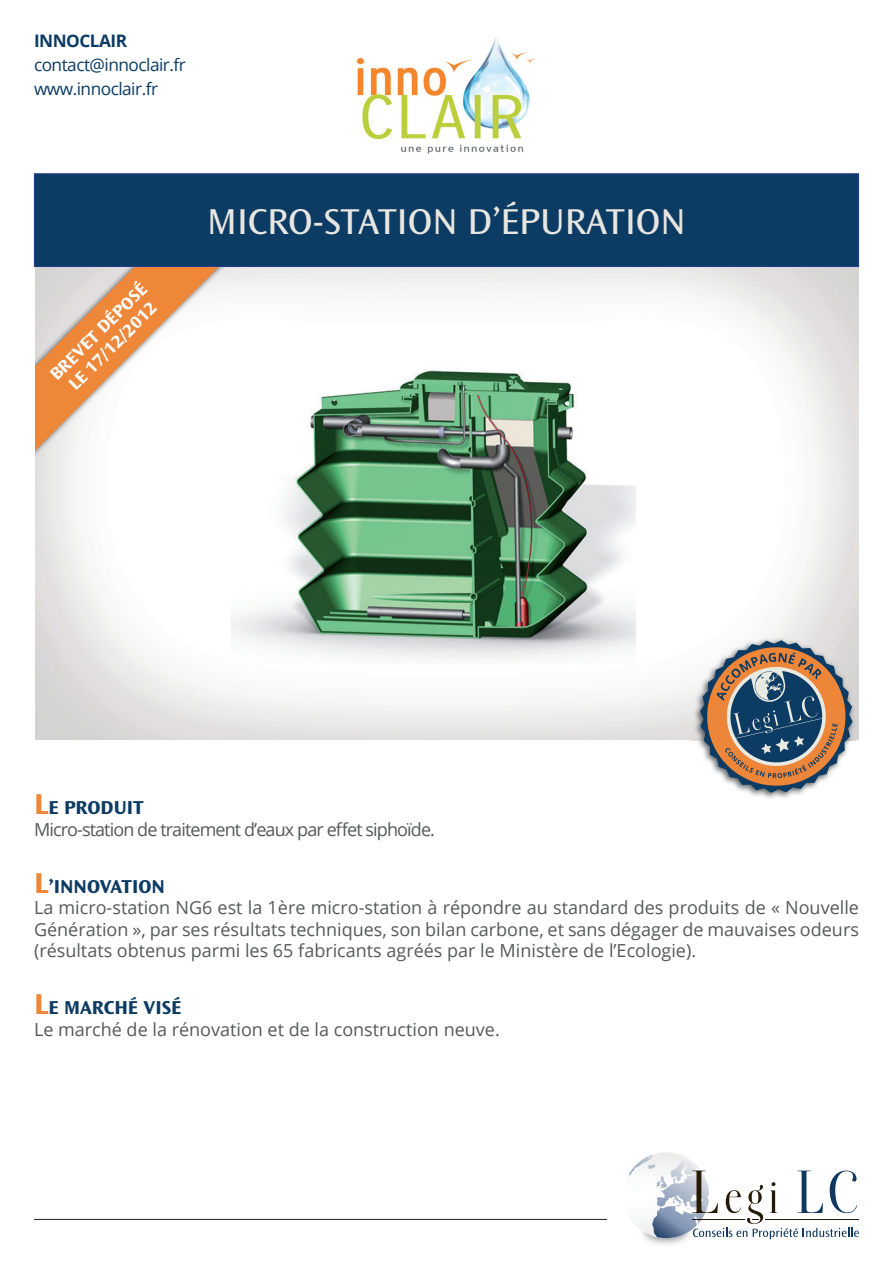
<style>
.page{position:relative;width:893px;height:1276px;background:#fff}
.page>*{position:absolute;margin:0;border:0;box-sizing:border-box;transform-origin:0 0}
.t1{font:semi-expanded 37.5px "Ocean Sans Std";color:#e8e6e1}
.t2{font:700 semi-expanded 19.5px "Ocean Sans Std";color:#0c3b63}
.t3{font:18px/21.6px "Open Sans";color:#57585a;text-align:justify}
.t4{font:18px "Open Sans";letter-spacing:-.05em;color:#57585a}
.t5{font:700 semi-expanded 18px/20.2px "Ocean Sans Std";color:#fff;text-align:center}
.t6{font:17.25px/24px "Open Sans";letter-spacing:-.03em;color:#0c3b63}
.t7{font:700 17.25px "Open Sans";letter-spacing:-.03em;color:#0c3b63}
.s1{font-size:30px;color:#ef8739}
</style>
<div class="page">
<hr style="left:34px;top:1219px;width:821px;height:1px;background:#231f20">
<img style="left:35px;top:267px;width:824px;height:473px">
<img style="left:35px;top:267px;width:217px;height:222px">
<svg style="left:35px;top:267px;width:214px;height:215px"></svg>
<div style="left:607px;top:1152px;width:268px;height:97px;background:#fff"></div>
<svg style="left:623px;top:1152px;width:86px;height:86px"></svg>
<svg style="left:629px;top:1155px;width:230px;height:84px"></svg>
<img style="left:693px;top:637px;width:163px;height:162px">
<svg style="left:700px;top:640px;width:153px;height:153px"></svg>
<div style="left:34px;top:174px;width:825px;height:92px;background:#0c3b63"></div>
<div style="left:34px;top:173px;width:825px;height:94px;border:1px solid #253f8e"></div>
<img style="left:356px;top:37px;width:180px;height:117px">
<p class="t7" style="left:34px;top:29px;width:95px">INNOCLAIR</p>
<p class="t6" style="left:34px;top:53px;width:153px">contact@innoclair.fr www.innoclair.fr</p>
<p class="t5" style="left:46px;top:370px;width:131px;rotate:-45deg">BREVET DÉPOSÉ<br>LE 17/12/2012</p>
<h1 class="t1" style="left:207px;top:200px;width:480px">MICRO-STATION D’ÉPURATION</h1>
<p class="t2" style="left:34px;top:796px;width:111px"><span class="s1">L</span>E PRODUIT</p>
<p class="t4" style="left:34px;top:816px;width:402px">Micro-station de traitement d’eaux par effet siphoïde.</p>
<p class="t2" style="left:34px;top:875px;width:132px"><span class="s1">L</span>’INNOVATION</p>
<p class="t3" style="left:34px;top:896px;width:826px">La micro-station NG6 est la 1ère micro-station à répondre au standard des produits de « Nouvelle Génération », par ses résultats techniques, son bilan carbone, et sans dégager de mauvaises odeurs (résultats obtenus parmi les 65 fabricants agréés par le Ministère de l’Ecologie).</p>
<p class="t2" style="left:34px;top:997px;width:149px"><span class="s1">L</span>E MARCHÉ VISÉ</p>
<p class="t3" style="left:34px;top:1018px;width:467px">Le marché de la rénovation et de la construction neuve.</p>
</div>
